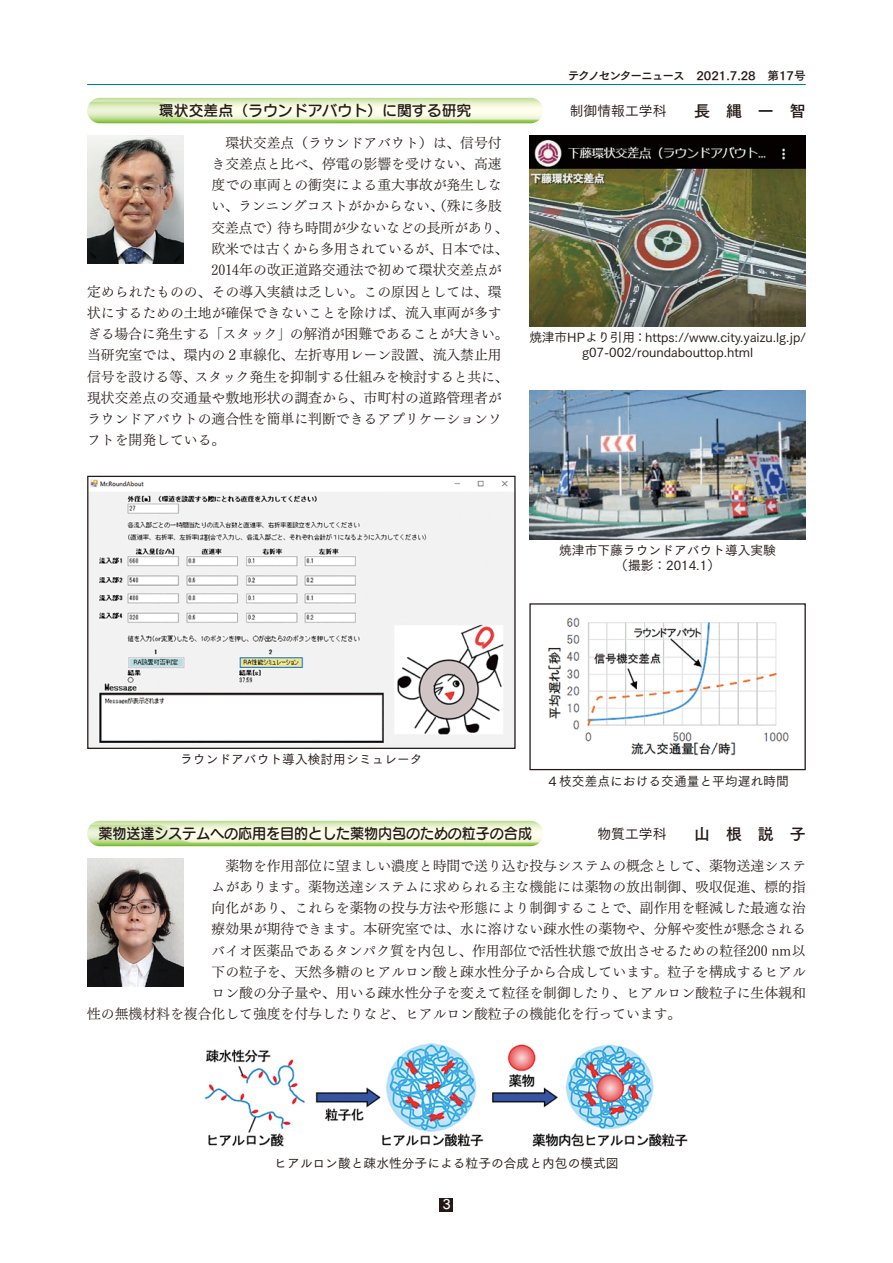
<style>
.page{position:relative;width:893px;height:1263px;background:#fff}
.page>*{position:absolute;margin:0;border:0;box-sizing:border-box;transform-origin:0 0}
.t1{font:15.9px "Tsuku Go Pro B";letter-spacing:1em;color:#231916}
.t2{font:14.85px "Seurat Pro DB";letter-spacing:-.01em;color:#231916;scale:.95 1}
.t3{font:14.85px "Seurat Pro DB";letter-spacing:-.01em;color:#231916}
.t4{font:13.8px "Tsuku Min Pr 6 R";color:#231916}
.t5{font:13.8px "Tsuku Min Pr 6 R";letter-spacing:-.02em;color:#231916}
.t6{font:13.8px "Tsuku Go Pr 5 M";color:#231916}
.t7{font:12.75px/14.9px "Tsuku Go Pr 5 M";color:#231916;text-align:center}
.t8{font:12.75px "Seurat Pro DB";color:#fff}
.t9{font:11.7px "Tsuku Go Pro B";letter-spacing:-.09em;color:#231916}
</style>
<div class="page">
<hr style="left:87px;top:84px;width:719px;height:1px;background:#008186">
<div style="left:440px;top:1197px;width:13px;height:14px;background:#231916"></div>
<img style="left:87px;top:136px;width:97px;height:127px">
<img style="left:87px;top:858px;width:97px;height:128px">
<svg style="left:87px;top:98px;width:456px;height:25px"></svg>
<svg style="left:87px;top:821px;width:456px;height:25px"></svg>
<img style="left:205px;top:1043px;width:483px;height:104px">
<img style="left:529px;top:136px;width:277px;height:191px">
<img style="left:529px;top:391px;width:277px;height:148px">
<img style="left:548px;top:618px;width:241px;height:138px">
<div style="left:529px;top:603px;width:277px;height:167px;border:1px solid #231916"></div>
<img style="left:89px;top:479px;width:425px;height:268px">
<div style="left:87px;top:476px;width:429px;height:273px;border:1px solid #231916"></div>
<p class="t3" style="left:159px;top:101px;width:314px">環状交差点（ラウンドアバウト）に関する研究</p>
<p class="t4" style="left:225px;top:130px;width:278px">環状交差点（ラウンドアバウト）は、信号付</p>
<p class="t4" style="left:212px;top:151px;width:292px">き交差点と比べ、停電の影響を受けない、高速</p>
<p class="t4" style="left:212px;top:173px;width:292px">度での車両との衝突による重大事故が発生しな</p>
<p class="t4" style="left:212px;top:194px;width:292px">い、ランニングコストがかからない、（殊に多肢</p>
<p class="t4" style="left:212px;top:215px;width:299px">交差点で）待ち時間が少ないなどの長所があり、</p>
<p class="t5" style="left:212px;top:236px;width:299px">欧米では古くから多用されているが、日本では、</p>
<p class="t4" style="left:212px;top:258px;width:292px">2014年の改正道路交通法で初めて環状交差点が</p>
<p class="t4" style="left:87px;top:279px;width:416px">定められたものの、その導入実績は乏しい。この原因としては、環</p>
<p class="t4" style="left:87px;top:300px;width:416px">状にするための土地が確保できないことを除けば、流入車両が多す</p>
<p class="t4" style="left:87px;top:321px;width:423px">ぎる場合に発生する「スタック」の解消が困難であることが大きい。</p>
<p class="t4" style="left:87px;top:343px;width:416px">当研究室では、環内の２車線化、左折専用レーン設置、流入禁止用</p>
<p class="t4" style="left:87px;top:364px;width:423px">信号を設ける等、スタック発生を抑制する仕組みを検討すると共に、</p>
<p class="t4" style="left:87px;top:385px;width:416px">現状交差点の交通量や敷地形状の調査から、市町村の道路管理者が</p>
<p class="t4" style="left:87px;top:406px;width:416px">ラウンドアバウトの適合性を簡単に判断できるアプリケーションソ</p>
<p class="t4" style="left:87px;top:428px;width:140px">フトを開発している。</p>
<p class="t9" style="left:568px;top:65px;width:240px">テクノセンターニュース　2021.7.28　第17号</p>
<p class="t6" style="left:570px;top:99px;width:98px">制御情報工学科</p>
<p class="t1" style="left:694px;top:97px;width:113px">長縄一智</p>
<p class="t7" style="left:529px;top:329px;width:278px">焼津市HPより引用：https://www.city.yaizu.lg.jp/ g07-002/roundabouttop.html</p>
<p class="t7" style="left:559px;top:542px;width:218px">焼津市下藤ラウンドアバウト導入実験（撮影：2014.1）</p>
<p class="t7" style="left:180px;top:751px;width:244px">ラウンドアバウト導入検討用シミュレータ</p>
<p class="t7" style="left:546px;top:772px;width:244px">４枝交差点における交通量と平均遅れ時間</p>
<p class="t2" style="left:98px;top:823px;width:458px">薬物送達システムへの応用を目的とした薬物内包のための粒子の合成</p>
<p class="t6" style="left:597px;top:821px;width:71px">物質工学科</p>
<p class="t1" style="left:694px;top:820px;width:113px">山根説子</p>
<p class="t4" style="left:225px;top:853px;width:582px">薬物を作用部位に望ましい濃度と時間で送り込む投与システムの概念として、薬物送達システ</p>
<p class="t4" style="left:212px;top:874px;width:596px">ムがあります。薬物送達システムに求められる主な機能には薬物の放出制御、吸収促進、標的指</p>
<p class="t4" style="left:212px;top:895px;width:596px">向化があり、これらを薬物の投与方法や形態により制御することで、副作用を軽減した最適な治</p>
<p class="t4" style="left:212px;top:917px;width:596px">療効果が期待できます。本研究室では、水に溶けない疎水性の薬物や、分解や変性が懸念される</p>
<p class="t4" style="left:212px;top:938px;width:596px">バイオ医薬品であるタンパク質を内包し、作用部位で活性状態で放出させるための粒径200 nm以</p>
<p class="t4" style="left:212px;top:959px;width:596px">下の粒子を、天然多糖のヒアルロン酸と疎水性分子から合成しています。粒子を構成するヒアル</p>
<p class="t4" style="left:212px;top:980px;width:596px">ロン酸の分子量や、用いる疎水性分子を変えて粒径を制御したり、ヒアルロン酸粒子に生体親和</p>
<p class="t4" style="left:87px;top:1002px;width:596px">性の無機材料を複合化して強度を付与したりなど、ヒアルロン酸粒子の機能化を行っています。</p>
<p class="t7" style="left:274px;top:1155px;width:346px">ヒアルロン酸と疎水性分子による粒子の合成と内包の模式図</p>
<p class="t8" style="left:442px;top:1196px;width:10px">3</p>
</div>
